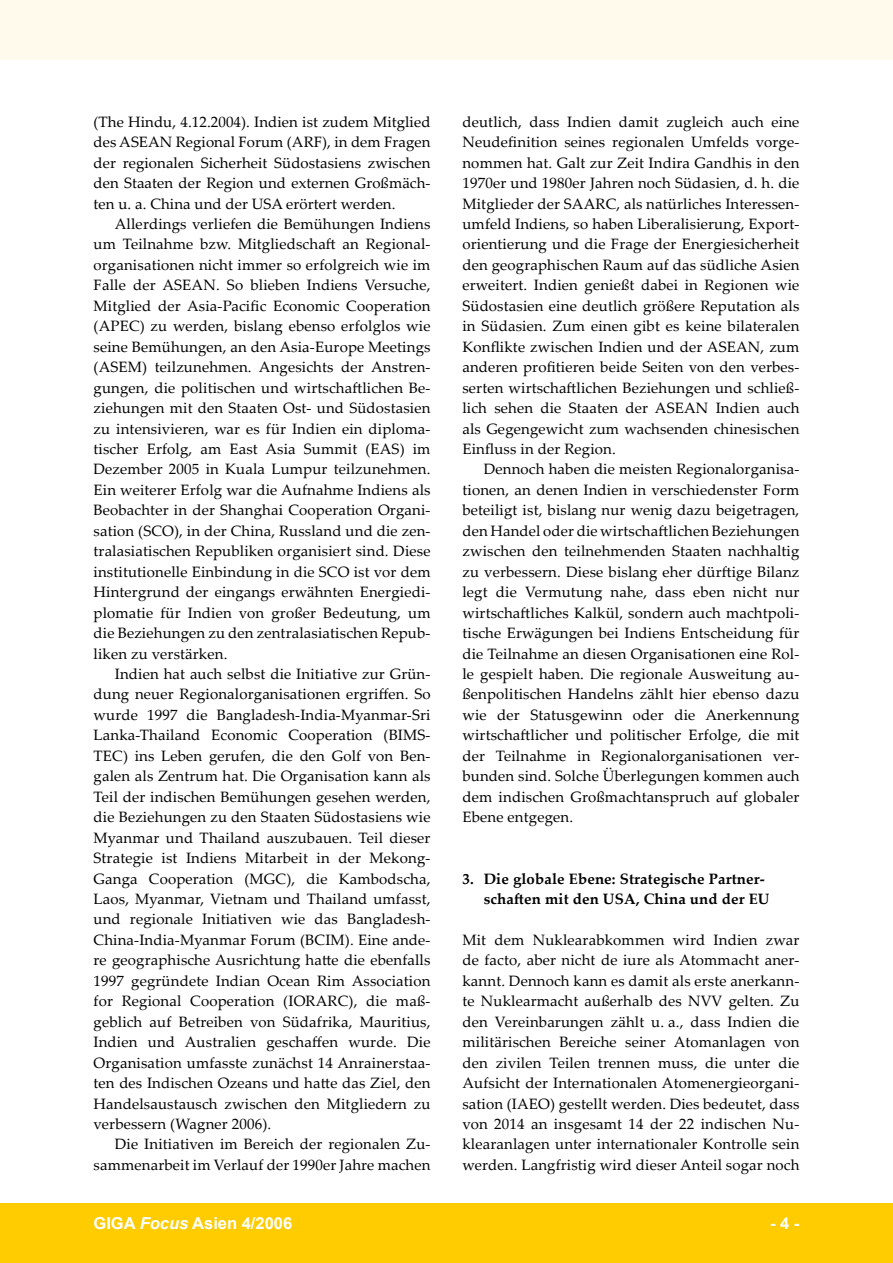
<style>
.page{position:relative;width:893px;height:1263px;background:#fff}
.page>*{position:absolute;margin:0;border:0;box-sizing:border-box;transform-origin:0 0}
.t1{font:700 16.5px "Arial";color:#fff}
.t2{font:15px/20.4px "Palatino Linotype";letter-spacing:.01em;color:#000;text-align:justify}
.t3{font:700 15px/20.4px "Palatino Linotype";letter-spacing:.01em;color:#000}
.s1{font-style:italic}
</style>
<div class="page">
<div style="left:0;top:1203px;width:893px;height:60px;background:#fecc00"></div>
<div style="left:0;top:1px;width:893px;height:59px;background:#fffaeb"></div>
<p class="t2" style="left:94px;top:111px;width:339px">(The Hindu, 4.12.2004). Indien ist zudem Mitglied des ASEAN Regional Forum (ARF), in dem Fragen der regionalen Sicherheit Südostasiens zwischen den Staaten der Region und externen Großmäch&shy;ten u. a. China und der USA erörtert werden.</p>
<p class="t2" style="left:94px;top:213px;width:339px;text-indent:21px">Allerdings verliefen die Bemühungen Indiens um Teilnahme bzw. Mitgliedschaft an Regional&shy;organisationen nicht immer so erfolgreich wie im Falle der ASEAN. So blieben Indiens Versuche, Mitglied der Asia-Pacific Economic Cooperation (APEC) zu werden, bislang ebenso erfolglos wie seine Bemühungen, an den Asia-Europe Meetings (ASEM) teilzunehmen. Angesichts der Anstren&shy;gungen, die politischen und wirtschaftlichen Be&shy;ziehungen mit den Staaten Ost- und Südostasien zu intensivieren, war es für Indien ein diploma&shy;tischer Erfolg, am East Asia Summit (EAS) im Dezember 2005 in Kuala Lumpur teilzunehmen.<br>Ein weiterer Erfolg war die Aufnahme Indiens als Beobachter in der Shanghai Cooperation Organi&shy;sation (SCO), in der China, Russland und die zen&shy;tralasiatischen Republiken organisiert sind. Diese institutionelle Einbindung in die SCO ist vor dem Hintergrund der eingangs erwähnten Energiedi&shy;plomatie für Indien von großer Bedeutung, um die Beziehungen zu den zentralasiatischen Repub&shy;liken zu verstärken.</p>
<p class="t2" style="left:94px;top:663px;width:339px;text-indent:21px">Indien hat auch selbst die Initiative zur Grün&shy;dung neuer Regionalorganisationen ergriffen. So wurde 1997 die Bangladesh-India-Myanmar-Sri Lanka-Thailand Economic Cooperation (BIMS-TEC) ins Leben gerufen, die den Golf von Ben&shy;galen als Zentrum hat. Die Organisation kann als Teil der indischen Bemühungen gesehen werden, die Beziehungen zu den Staaten Südostasiens wie Myanmar und Thailand auszubauen. Teil dieser Strategie ist Indiens Mitarbeit in der Mekong-Ganga Cooperation (MGC), die Kambodscha, Laos, Myanmar, Vietnam und Thailand umfasst, und regionale Initiativen wie das Bangladesh-China-India-Myanmar Forum (BCIM). Eine ande&shy;re geographische Ausrichtung hatte die ebenfalls 1997 gegründete Indian Ocean Rim Association for Regional Cooperation (IORARC), die maß&shy;geblich auf Betreiben von Südafrika, Mauritius, Indien und Australien geschaffen wurde. Die Organisation umfasste zunächst 14 Anrainerstaa&shy;ten des Indischen Ozeans und hatte das Ziel, den Handelsaustausch zwischen den Mitgliedern zu verbessern (Wagner 2006).</p>
<p class="t2" style="left:94px;top:1133px;width:338px;text-align:right">Die Initiativen im Bereich der regionalen Zu&shy;sammenarbeit im Verlauf der 1990er Jahre machen</p>
<p class="t2" style="left:462px;top:111px;width:339px">deutlich, dass Indien damit zugleich auch eine Neudefinition seines regionalen Umfelds vorge&shy;nommen hat. Galt zur Zeit Indira Gandhis in den 1970er und 1980er Jahren noch Südasien, d. h. die Mitglieder der SAARC, als natürliches Interessen&shy;umfeld Indiens, so haben Liberalisierung, Export&shy;orientierung und die Frage der Energiesicherheit den geographischen Raum auf das südliche Asien erweitert. Indien genießt dabei in Regionen wie Südostasien eine deutlich größere Reputation als in Südasien. Zum einen gibt es keine bilateralen Konflikte zwischen Indien und der ASEAN, zum anderen profitieren beide Seiten von den verbes&shy;serten wirtschaftlichen Beziehungen und schließ&shy;lich sehen die Staaten der ASEAN Indien auch als Gegengewicht zum wachsenden chinesischen Einfluss in der Region.</p>
<p class="t2" style="left:462px;top:459px;width:339px;text-indent:21px">Dennoch haben die meisten Regionalorganisa&shy;tionen, an denen Indien in verschiedenster Form beteiligt ist, bislang nur wenig dazu beigetragen, den Handel oder die wirtschaftlichen Beziehungen zwischen den teilnehmenden Staaten nachhaltig zu verbessern. Diese bislang eher dürftige Bilanz legt die Vermutung nahe, dass eben nicht nur wirtschaftliches Kalkül, sondern auch machtpoli&shy;tische Erwägungen bei Indiens Entscheidung für die Teilnahme an diesen Organisationen eine Rol&shy;le gespielt haben. Die regionale Ausweitung au&shy;ßenpolitischen Handelns zählt hier ebenso dazu wie der Statusgewinn oder die Anerkennung wirtschaftlicher und politischer Erfolge, die mit der Teilnahme in Regionalorganisationen ver&shy;bunden sind. Solche Überlegungen kommen auch dem indischen Großmachtanspruch auf globaler Ebene entgegen.</p>
<p class="t3" style="left:484px;top:868px;width:287px;text-indent:-21px">3. Die globale Ebene: Strategische Partner&shy;schaften mit den USA, China und der EU</p>
<p class="t2" style="left:462px;top:929px;width:338px">Mit dem Nuklearabkommen wird Indien zwar de facto, aber nicht de iure als Atommacht aner&shy;kannt. Dennoch kann es damit als erste anerkann&shy;te Nuklearmacht außerhalb des NVV gelten. Zu den Vereinbarungen zählt u. a., dass Indien die militärischen Bereiche seiner Atomanlagen von den zivilen Teilen trennen muss, die unter die Aufsicht der Internationalen Atomenergieorgani&shy;sation (IAEO) gestellt werden. Dies bedeutet, dass von 2014 an insgesamt 14 der 22 indischen Nu&shy;klearanlagen unter internationaler Kontrolle sein werden. Langfristig wird dieser Anteil sogar noch</p>
<p class="t1" style="left:94px;top:1212px;width:200px">GIGA <span class="s1">Focus</span> Asien 4/2006</p>
<p class="t1" style="left:770px;top:1212px;width:31px">- -</p>
</div>
